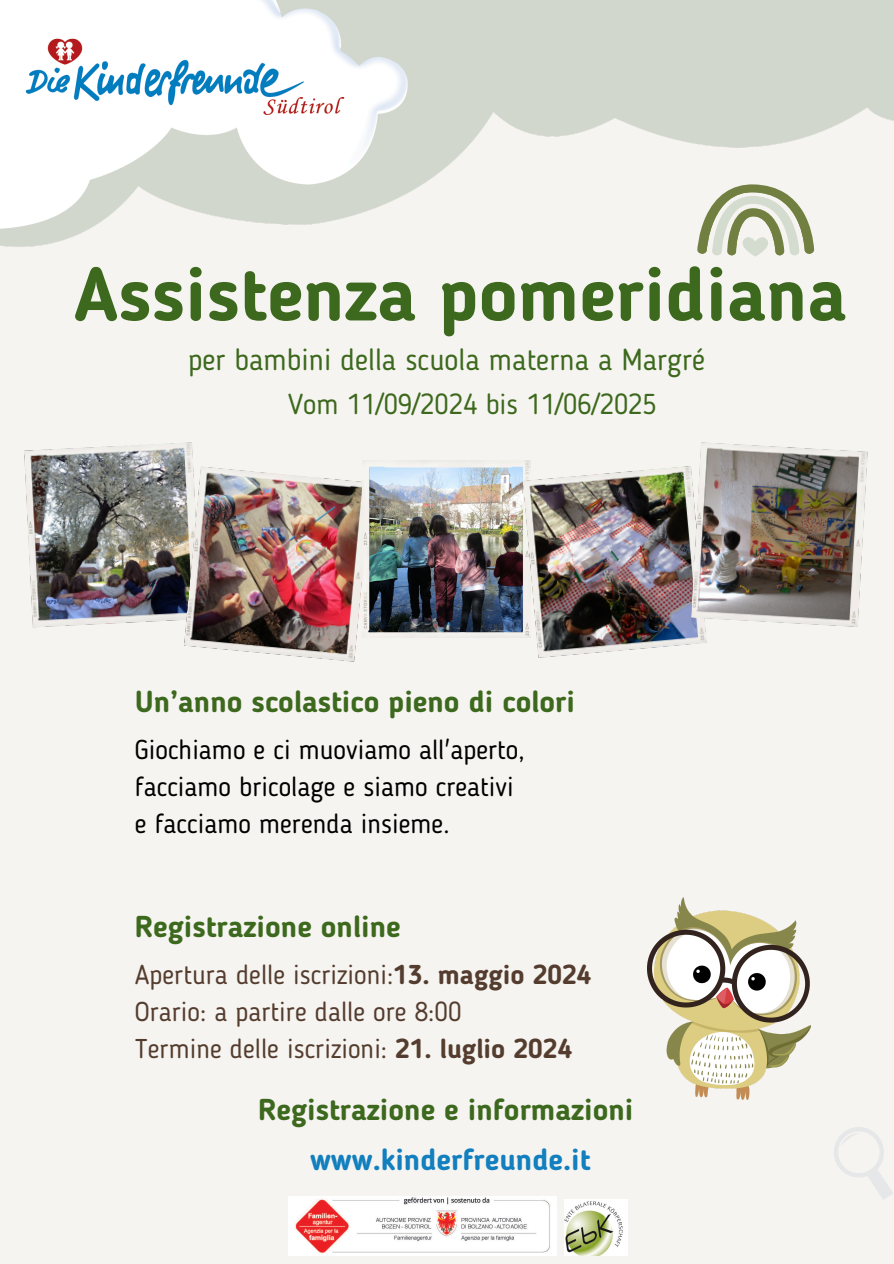
<style>
.page{position:relative;width:894px;height:1264px;background:#fff}
.page>*{position:absolute;margin:0;border:0;box-sizing:border-box;transform-origin:0 0}
.t1{font:700 75px "Blogger Sans";color:#3d691e}
.t2{font:700 30px "Blogger Sans";color:#3d691e}
.t3{font:30px "Blogger Sans";color:#3d691e}
.t4{font:700 30px "Blogger Sans";color:#127fbf}
.t5{font:28.5px "Blogger Sans";color:#3d691e}
.t6{font:27px "Blogger Sans";color:#543d2f}
.t7{font:27px/37.2px "Blogger Sans";color:#000}
.s1{font-weight:700}
</style>
<div class="page">
<div style="left:0;top:0;width:893px;height:1263px;background:#f6f4f0"></div>
<img style="left:0;top:0;width:893px;height:251px">
<img style="left:288px;top:1196px;width:268px;height:59px">
<svg style="left:697px;top:184px;width:117px;height:73px"></svg>
<svg style="left:834px;top:1127px;width:59px;height:73px"></svg>
<img style="left:564px;top:1199px;width:63px;height:55px">
<img style="left:24px;top:442px;width:169px;height:185px">
<img style="left:184px;top:466px;width:178px;height:196px">
<img style="left:363px;top:460px;width:167px;height:173px">
<img style="left:522px;top:466px;width:184px;height:192px">
<img style="left:690px;top:442px;width:177px;height:185px">
<img style="left:647px;top:897px;width:163px;height:202px">
<p class="t1" style="left:74px;top:263px;width:774px">Assistenza pomeridiana</p>
<p class="t3" style="left:188px;top:347px;width:518px">per bambini della scuola materna a Margré</p>
<p class="t5" style="left:288px;top:392px;width:370px">Vom 11/09/2024 bis 11/06/2025</p>
<h2 class="t2" style="left:135px;top:689px;width:441px">Un’anno scolastico pieno di colori</h2>
<p class="t7" style="left:135px;top:733px;width:391px">Giochiamo e ci muoviamo all'aperto, facciamo bricolage e siamo creativi e facciamo merenda insieme.</p>
<h3 class="t2" style="left:135px;top:914px;width:267px">Registrazione online</h3>
<p class="t6" style="left:135px;top:963px;width:458px">Apertura delle iscrizioni:<span class="s1">13. maggio 2024</span></p>
<h2 class="t6" style="left:135px;top:1000px;width:328px">Orario: a partire dalle ore 8:00</h2>
<p class="t6" style="left:135px;top:1037px;width:438px">Termine delle iscrizioni: <span class="s1">21. luglio 2024</span></p>
<h1 class="t2" style="left:258px;top:1097px;width:377px">Registrazione e informazioni</h1>
<p class="t4" style="left:310px;top:1147px;width:282px">www.kinderfreunde.it</p>
</div>
